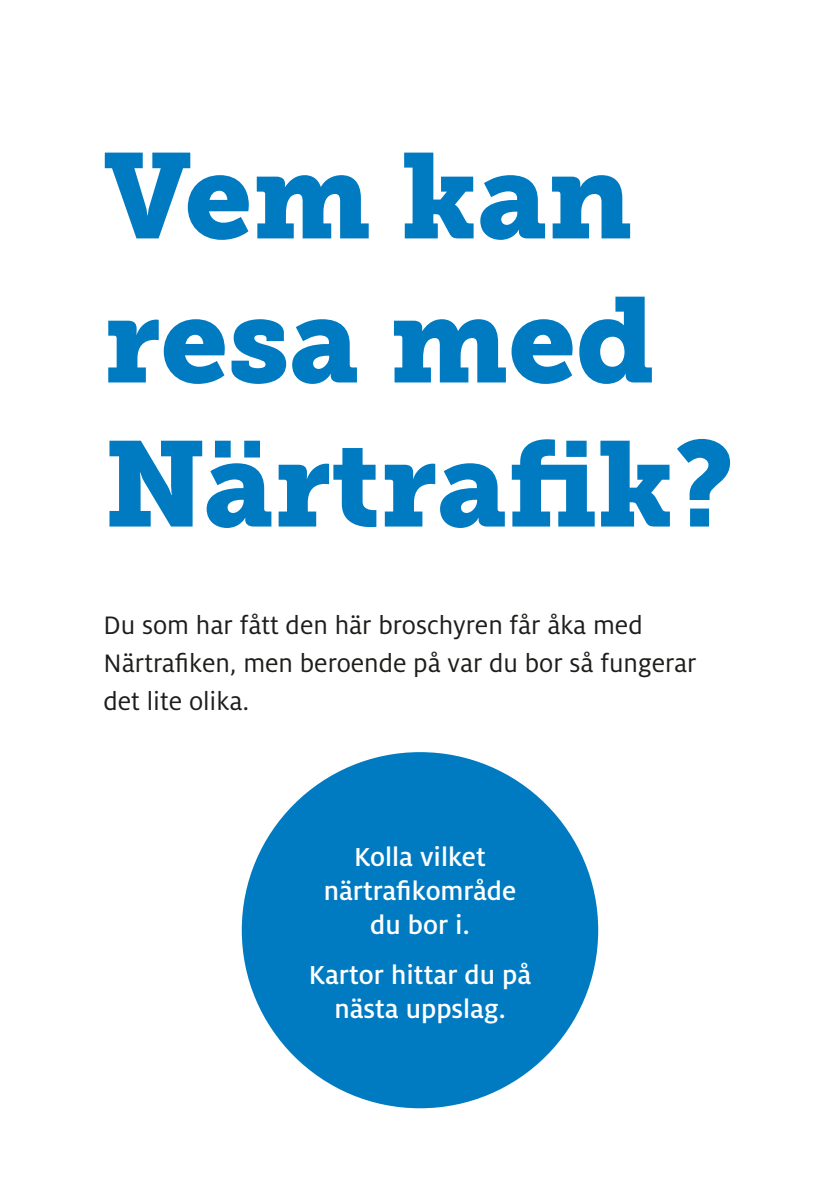
<style>
.page{position:relative;width:840px;height:1191px;background:#fff}
.page>*{position:absolute;margin:0;border:0;box-sizing:border-box;transform-origin:0 0}
.t1{font:120px/144px "Museo Slab 900";color:#007bc2}
.t2{font:500 28.8px/33.6px "Milo OT";color:#fff;text-align:center}
.t3{font:28px/38px "Milo OT";color:#1d1d1b}
</style>
<div class="page">
<div style="left:242px;top:752px;width:356px;height:356px;background:#007bc2;border-radius:50%"></div>
<h1 class="t1" style="left:103px;top:125px;width:632px">Vem kan resa med<br>Närtrafik?</h1>
<p class="t3" style="left:103px;top:607px;width:594px">Du som har fått den här broschyren får åka med<br>Närtrafiken, men beroende på var du bor så fungerar det lite olika.</p>
<p class="t2" style="left:323px;top:840px;width:194px">Kolla vilket närtrafikområde du bor i.</p>
<p class="t2" style="left:308px;top:958px;width:224px">Kartor hittar du på nästa uppslag.</p>
</div>
